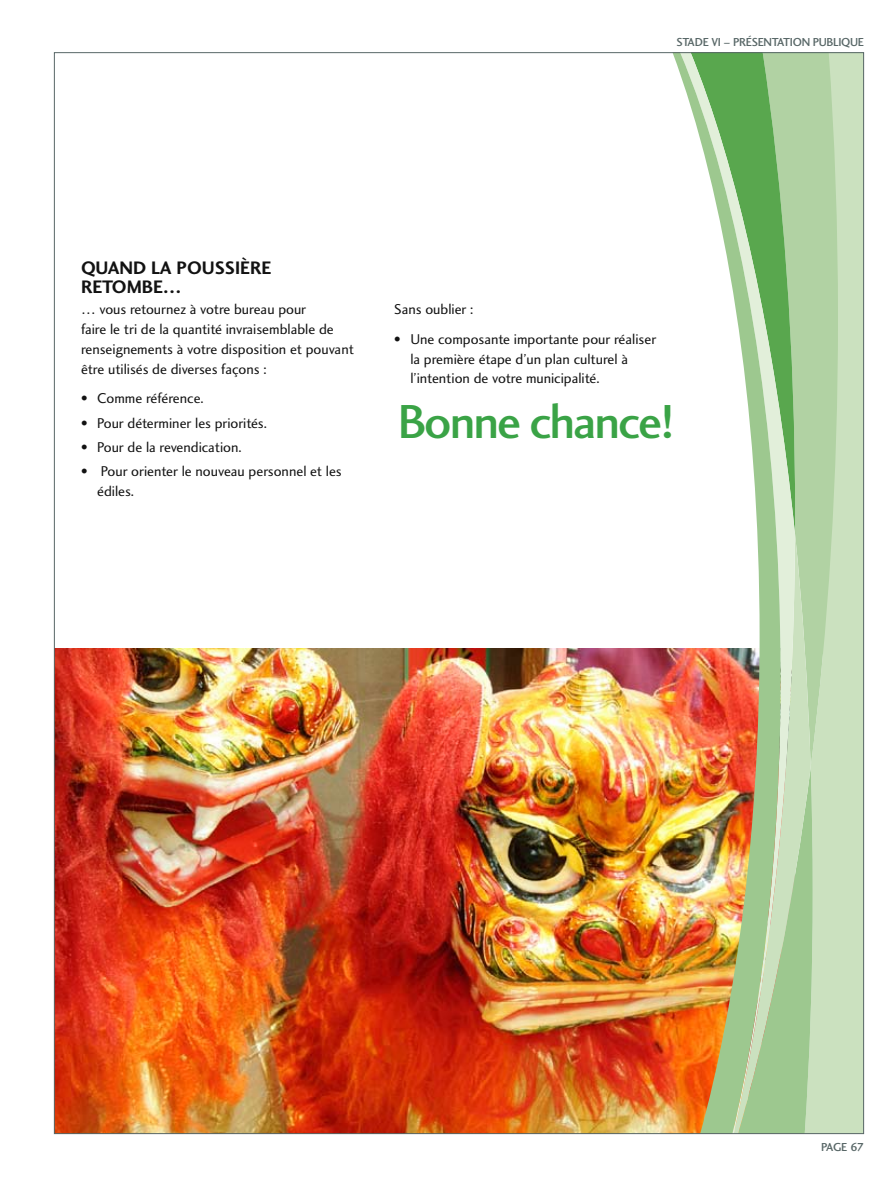
<style>
.page{position:relative;width:891px;height:1188px;background:#fff}
.page>*{position:absolute;margin:0;border:0;box-sizing:border-box;transform-origin:0 0}
.t1{font:49.35px "Charlotte Sans Medium Plain";letter-spacing:-.04em;color:#3aa346}
.t2{font:18.75px/19.5px "Charlotte Sans Bold Plain";color:#121212}
.t3{font:14.7px/19.8px "Charlotte Sans Book Plain";color:#121212}
.t4{font:12px "Charlotte Sans Medium Plain";letter-spacing:-.02em;color:#586767}
</style>
<div class="page">
<img style="left:56px;top:648px;width:616px;height:484px">
<div style="left:823px;top:53px;width:41px;height:1081px;background:#cbe1bf"></div>
<div style="left:813px;top:767px;width:10px;height:365px;background:#cbe1bf"></div>
<svg style="left:811px;top:767px;width:2px;height:365px"></svg>
<svg style="left:795px;top:54px;width:43px;height:713px;fill:#b1d2a3"></svg>
<svg style="left:795px;top:534px;width:16px;height:598px;background:#b1d2a4"></svg>
<svg style="left:781px;top:54px;width:14px;height:1078px;background:#afd2a3"></svg>
<img style="left:672px;top:54px;width:109px;height:1078px">
<p class="t4" style="left:676px;top:34px;width:89px">STADE VI – PRÉSENTAT</p>
<p class="t4" style="left:790px;top:34px;width:68px">ION PUBLIQUE</p>
<p class="t2" style="left:81px;top:257px;width:192px">QUAND LA POUSSIÈRE<br>RETOMBE…</p>
<p class="t3" style="left:81px;top:299px;width:274px">… vous retournez à votre bureau pour<br>faire le tri de la quantité invraisemblable de renseignements à votre disposition et pouvant être utilisés de diverses façons :</p>
<p class="t3" style="left:81px;top:388px;width:124px">• Comme référence.</p>
<p class="t3" style="left:81px;top:413px;width:188px">• Pour déterminer les priorités.</p>
<p class="t3" style="left:81px;top:437px;width:162px">• Pour de la revendication.</p>
<p class="t3" style="left:97px;top:461px;width:246px;text-indent:-16px">• Pour orienter le nouveau personnel et les édiles.</p>
<p class="t3" style="left:394px;top:299px;width:81px">Sans oublier :</p>
<p class="t3" style="left:410px;top:329px;width:247px;text-indent:-16px">• Une composante importante pour réaliser la première étape d’un plan culturel à l’intention de votre municipalité.</p>
<h1 class="t1" style="left:398px;top:392px;width:279px">BONNE CHANCE!</h1>
<p class="t4" style="left:821px;top:1140px;width:37px">PAGE 67</p>
</div>
